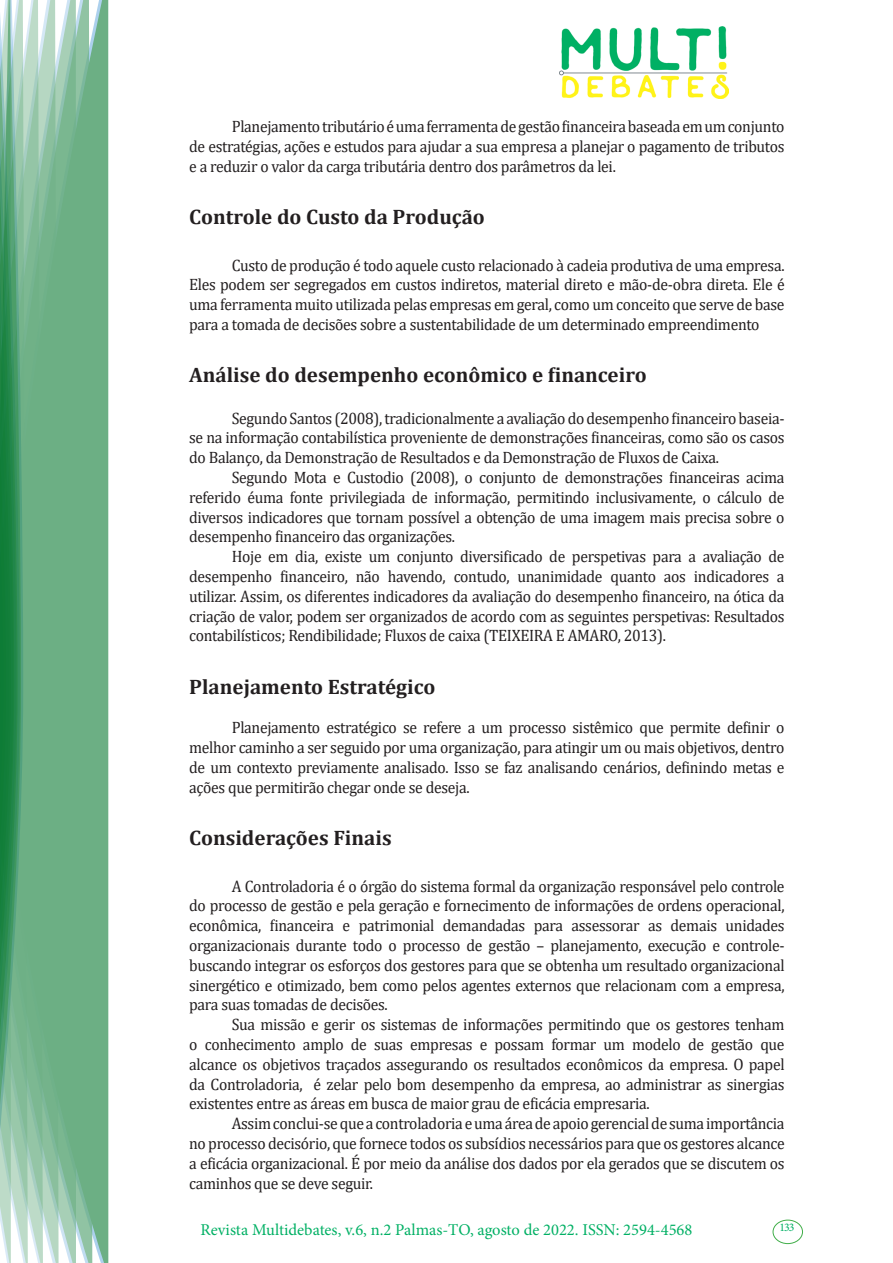
<style>
.page{position:relative;width:893px;height:1263px;background:#fff}
.page>*{position:absolute;margin:0;border:0;box-sizing:border-box;transform-origin:0 0}
.Titulo_2{font:700 21px "Cambria";color:#231f20}
.texto{font:16.5px/19.8px "Cambria";letter-spacing:-.02em;color:#231f20;text-align:justify;scale:.95 1}
.t1{font:16.5px "Minion Pro";color:#00b064}
.t2{font:11.7px "Minion Pro";color:#00b064}
</style>
<div class="page">
<img style="left:559px;top:26px;width:169px;height:72px">
<div style="left:95px;top:0;width:14px;height:1263px;background:#6caf84"></div>
<svg style="left:79px;top:0;width:16px;height:1263px;background:#71b289"></svg>
<svg style="left:62px;top:0;width:17px;height:1263px;background:#75b48c"></svg>
<svg style="left:45px;top:0;width:17px;height:1263px;background:#7cb792"></svg>
<svg style="left:30px;top:0;width:15px;height:1263px;background:#80ba96"></svg>
<svg style="left:0;top:0;width:30px;height:1263px;background:#61a97f"></svg>
<div style="left:772px;top:1219px;width:31px;height:25px;border:1px solid #40ae49;border-radius:50%"></div>
<p class="texto" style="left:189px;top:116px;width:628px;text-indent:43px">Planejamento tributário é uma ferramenta de gestão financeira baseada em um conjunto de estratégias, ações e estudos para ajudar a sua empresa a planejar o pagamento de tributos e a reduzir o valor da carga tributária dentro dos parâmetros da lei.</p>
<p class="Titulo_2" style="left:189px;top:202px;width:297px">Controle do Custo da Produção</p>
<p class="texto" style="left:189px;top:255px;width:628px;text-indent:43px">Custo de produção é todo aquele custo relacionado à cadeia produtiva de uma empresa.<br>Eles podem ser segregados em custos indiretos, material direto e mão-de-obra direta. Ele é uma ferramenta muito utilizada pelas empresas em geral, como um conceito que serve de base para a tomada de decisões sobre a sustentabilidade de um determinado empreendimento</p>
<p class="Titulo_2" style="left:189px;top:360px;width:459px">Análise do desempenho econômico e financeiro</p>
<p class="texto" style="left:189px;top:408px;width:628px;text-indent:43px">Segundo Santos (2008), tradicionalmente a avaliação do desempenho financeiro baseia&shy;se na informação contabilística proveniente de demonstrações financeiras, como são os casos do Balanço, da Demonstração de Resultados e da Demonstração de Fluxos de Caixa.</p>
<p class="texto" style="left:189px;top:467px;width:628px;text-indent:43px">Segundo Mota e Custodio (2008), o conjunto de demonstrações financeiras acima referido éuma fonte privilegiada de informação, permitindo inclusivamente, o cálculo de diversos indicadores que tornam possível a obtenção de uma imagem mais precisa sobre o desempenho financeiro das organizações.</p>
<p class="texto" style="left:189px;top:546px;width:628px;text-indent:43px">Hoje em dia, existe um conjunto diversificado de perspetivas para a avaliação de desempenho financeiro, não havendo, contudo, unanimidade quanto aos indicadores a utilizar. Assim, os diferentes indicadores da avaliação do desempenho financeiro, na ótica da criação de valor, podem ser organizados de acordo com as seguintes perspetivas: Resultados contabilísticos; Rendibilidade; Fluxos de caixa (TEIXEIRA E AMARO, 2013).</p>
<p class="Titulo_2" style="left:189px;top:672px;width:248px">Planejamento Estratégico</p>
<p class="texto" style="left:189px;top:717px;width:628px;text-indent:43px">Planejamento estratégico se refere a um processo sistêmico que permite definir o melhor caminho a ser seguido por uma organização, para atingir um ou mais objetivos, dentro de um contexto previamente analisado. Isso se faz analisando cenários, definindo metas e ações que permitirão chegar onde se deseja.</p>
<p class="Titulo_2" style="left:189px;top:823px;width:204px">Considerações Finais</p>
<p class="texto" style="left:189px;top:876px;width:628px;text-indent:43px">A Controladoria é o órgão do sistema formal da organização responsável pelo controle do processo de gestão e pela geração e fornecimento de informações de ordens operacional, econômica, financeira e patrimonial demandadas para assessorar as demais unidades organizacionais durante todo o processo de gestão – planejamento, execução e controle&shy;buscando integrar os esforços dos gestores para que se obtenha um resultado organizacional sinergético e otimizado, bem como pelos agentes externos que relacionam com a empresa, para suas tomadas de decisões.</p>
<p class="texto" style="left:189px;top:1014px;width:628px;text-indent:43px">Sua missão e gerir os sistemas de informações permitindo que os gestores tenham o conhecimento amplo de suas empresas e possam formar um modelo de gestão que alcance os objetivos traçados assegurando os resultados econômicos da empresa. O papel da Controladoria, é zelar pelo bom desempenho da empresa, ao administrar as sinergias existentes entre as áreas em busca de maior grau de eficácia empresaria.</p>
<p class="texto" style="left:189px;top:1113px;width:628px;text-indent:43px">Assim conclui-se que a controladoria e uma área de apoio gerencial de suma importância no processo decisório, que fornece todos os subsídios necessários para que os gestores alcance a eficácia organizacional. É por meio da análise dos dados por ela gerados que se discutem os caminhos que se deve seguir.</p>
<p class="t1" style="left:200px;top:1218px;width:493px">Revista Multidebates, v.6, n.2 Palmas-TO, agosto de 2022. ISSN: 2594-4568</p>
<p class="t2" style="left:779px;top:1219px;width:16px">133</p>
</div>
